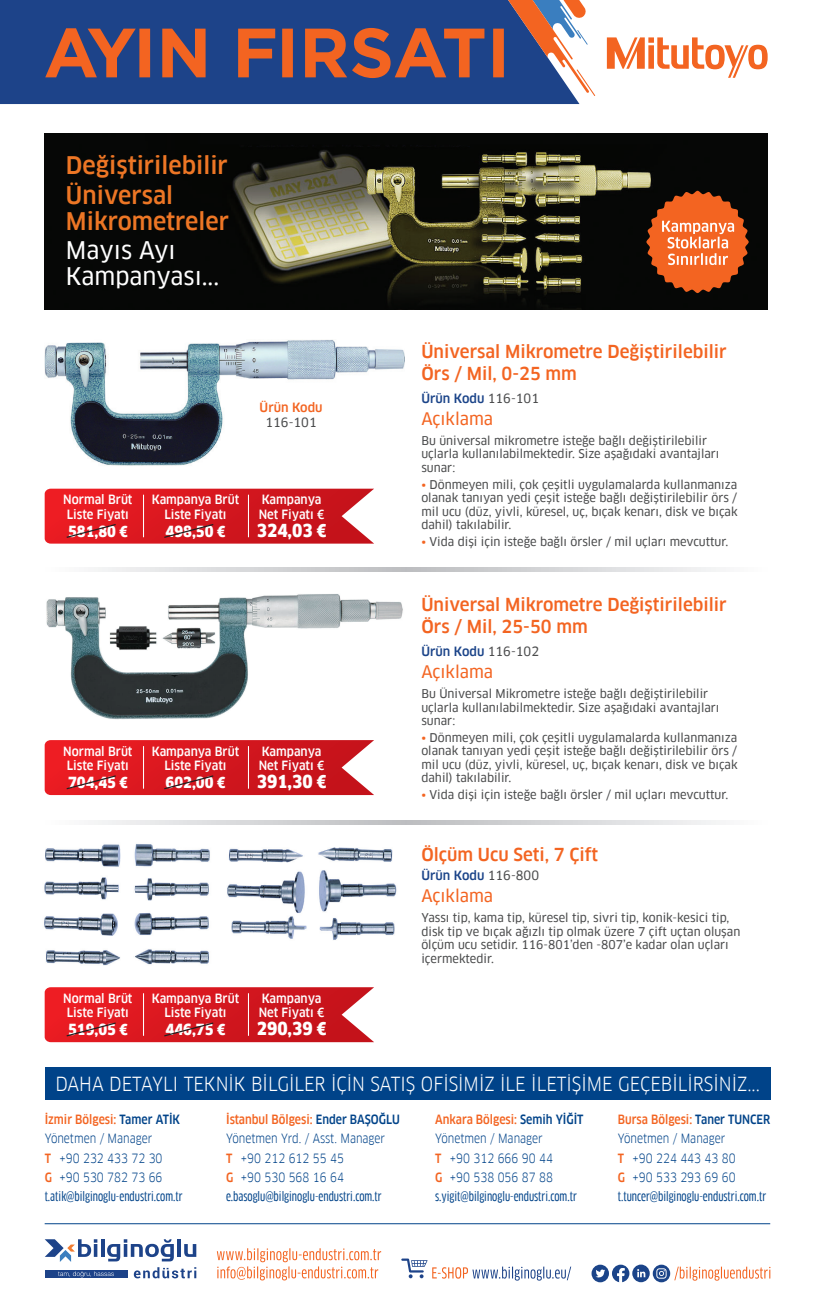
<style>
.page{position:relative;width:813px;height:1312px;background:#fff}
.page>*{position:absolute;margin:0;border:0;box-sizing:border-box;transform-origin:0 0}
.t1{font:500 condensed 23.75px/26.1px "Clan OT";color:#ed7625;scale:1.05 1}
.t2{font:23.75px/26.1px "Clan OT Narrow News";color:#fff;scale:1.05 1}
.t3{font:condensed 19px "Clan OT";color:#fff}
.t4{font:500 condensed 17.5px/22.5px "Clan OT";color:#f36421;scale:1.05 1}
.t5{font:900 condensed 17.5px "Clan OT";color:#fff}
.t6{font:16.88px "Clan OT Narrow News";color:#f36421;scale:1.05 1}
.t7{font:900 condensed 15px "Clan OT";color:#fff}
.t8{font:500 condensed 12.5px/14.4px "Clan OT";color:#fff;text-align:center}
.t9{font:condensed 12.5px/19.4px "Clan OT";color:#004389;scale:.94 1}
.t10{font:12.5px "Clan OT Cond News";color:#004389;scale:1.04 1}
.t11{font:500 condensed 12.5px "Clan OT";color:#f36421;scale:.94 1}
.t12{font:500 condensed 12.5px "Clan OT";color:#1b4489;scale:1.05 1}
.t13{font:500 condensed 12.5px "Clan OT";color:#f36421;scale:1.05 1}
.t14{font:12.5px "Clan OT Narrow News";color:#4b4c4d;scale:1.05 1}
.t15{font:11.88px/13.5px "Clan OT Narrow News";color:#4b4c4d;scale:1.05 1}
.s1{font-family:"Clan OT Narrow News";font-weight:400;font-stretch:normal;color:#4b4c4d}
.s2{color:#f36421}
.s3{color:#004389}
.s4{font-weight:500;color:#f36421}
</style>
<div class="page">
<div style="left:0;top:0;width:579px;height:104px;background:#1d4389"></div>
<svg style="left:607px;top:37px;width:161px;height:41px"></svg>
<svg style="left:45px;top:0;width:550px;height:96px;background:#595578"></svg>
<img style="left:45px;top:134px;width:723px;height:175px">
<svg style="left:646px;top:191px;width:103px;height:102px;background:#b5582c"></svg>
<svg style="left:45px;top:488px;width:329px;height:55px;background:#d8262d"></svg>
<svg style="left:94px;top:567px;width:311px;height:4px"></svg>
<svg style="left:405px;top:567px;width:315px;height:4px"></svg>
<img style="left:45px;top:340px;width:360px;height:126px">
<svg style="left:45px;top:740px;width:329px;height:54px;background:#d7242b"></svg>
<svg style="left:94px;top:820px;width:311px;height:4px"></svg>
<svg style="left:405px;top:820px;width:315px;height:4px"></svg>
<img style="left:46px;top:594px;width:357px;height:125px">
<svg style="left:45px;top:987px;width:329px;height:54px;background:#d8242b"></svg>
<img style="left:44px;top:844px;width:166px;height:122px">
<img style="left:227px;top:847px;width:170px;height:93px">
<hr style="left:45px;top:1223px;width:725px;height:1px;background:#004389">
<div style="left:45px;top:1067px;width:725px;height:32px;background:#004389"></div>
<svg style="left:217px;top:1248px;width:164px;height:32px"></svg>
<svg style="left:674px;top:1266px;width:96px;height:14px"></svg>
<svg style="left:45px;top:1239px;width:151px;height:38px"></svg>
<svg style="left:401px;top:1258px;width:170px;height:22px"></svg>
<svg style="left:653px;top:1264px;width:17px;height:17px"></svg>
<svg style="left:591px;top:1264px;width:18px;height:17px"></svg>
<svg style="left:595px;top:1269px;width:10px;height:8px"></svg>
<svg style="left:656px;top:1267px;width:10px;height:11px"></svg>
<svg style="left:612px;top:1264px;width:17px;height:17px"></svg>
<svg style="left:632px;top:1264px;width:18px;height:17px"></svg>
<svg style="left:637px;top:1268px;width:8px;height:8px"></svg>
<p class="t1" style="left:66px;top:153px;width:156px">Değiştirilebilir</p>
<p class="t1" style="left:66px;top:182px;width:157px">Üniversal<br>Mikrometreler</p>
<p class="t2" style="left:66px;top:237px;width:147px">Mayıs Ayı<br>Kampanyası...</p>
<p class="t13" style="left:260px;top:400px;width:61px">Ürün Kodu</p>
<p class="t14" style="left:265px;top:415px;width:50px">116-101</p>
<p class="t8" style="left:63px;top:492px;width:71px;text-align:left">Normal Brüt<br>Liste Fiyatı</p>
<p class="t7" style="left:68px;top:522px;width:61px">581,80 €</p>
<p class="t8" style="left:152px;top:492px;width:89px">Kampanya Brüt<br>Liste Fiyatı</p>
<p class="t7" style="left:166px;top:522px;width:61px">498,50 €</p>
<p class="t8" style="left:262px;top:492px;width:61px">Kampanya</p>
<p class="t8" style="left:259px;top:507px;width:67px">Net Fiyatı €</p>
<p class="t5" style="left:257px;top:520px;width:71px">324,03 €</p>
<p class="t8" style="left:63px;top:743px;width:71px;text-align:left">Normal Brüt<br>Liste Fiyatı</p>
<p class="t7" style="left:68px;top:773px;width:61px">704,45 €</p>
<p class="t8" style="left:152px;top:743px;width:89px">Kampanya Brüt<br>Liste Fiyatı</p>
<p class="t7" style="left:166px;top:773px;width:61px">602,00 €</p>
<p class="t8" style="left:262px;top:743px;width:61px">Kampanya</p>
<p class="t8" style="left:259px;top:758px;width:67px">Net Fiyatı €</p>
<p class="t5" style="left:257px;top:771px;width:71px">391,30 €</p>
<p class="t8" style="left:63px;top:990px;width:71px;text-align:left">Normal Brüt<br>Liste Fiyatı</p>
<p class="t7" style="left:68px;top:1020px;width:61px">519,05 €</p>
<p class="t8" style="left:152px;top:990px;width:89px">Kampanya Brüt<br>Liste Fiyatı</p>
<p class="t7" style="left:166px;top:1020px;width:61px">446,75 €</p>
<p class="t8" style="left:262px;top:990px;width:61px">Kampanya</p>
<p class="t8" style="left:259px;top:1005px;width:67px">Net Fiyatı €</p>
<p class="t5" style="left:257px;top:1018px;width:71px">290,39 €</p>
<p class="t4" style="left:421px;top:340px;width:292px">Üniversal Mikrometre Değiştirilebilir<br>Örs / Mil, 0-25 mm</p>
<p class="t12" style="left:421px;top:390px;width:114px">Ürün Kodu <span class="s1">116-101</span></p>
<p class="t6" style="left:421px;top:409px;width:70px">Açıklama</p>
<p class="t15" style="left:421px;top:434px;width:285px">Bu üniversal mikrometre isteğe bağlı değiştirilebilir uçlarla kullanılabilmektedir. Size aşağıdaki avantajları sunar:</p>
<p class="t15" style="left:421px;top:477px;width:303px;text-align:justify"><span class="s2">•</span> Dönmeyen mili, çok çeşitli uygulamalarda kullanmanıza olanak tanıyan yedi çeşit isteğe bağlı değiştirilebilir örs / mil ucu (düz, yivli, küresel, uç, bıçak kenarı, disk ve bıçak dahil) takılabilir.</p>
<p class="t15" style="left:421px;top:534px;width:294px"><span class="s2">•</span> Vida dişi için isteğe bağlı örsler / mil uçları mevcuttur.</p>
<p class="t4" style="left:421px;top:593px;width:292px">Üniversal Mikrometre Değiştirilebilir<br>Örs / Mil, 25-50 mm</p>
<p class="t12" style="left:421px;top:643px;width:114px">Ürün Kodu <span class="s1">116-102</span></p>
<p class="t6" style="left:421px;top:661px;width:70px">Açıklama</p>
<p class="t15" style="left:421px;top:686px;width:285px">Bu Üniversal Mikrometre isteğe bağlı değiştirilebilir uçlarla kullanılabilmektedir. Size aşağıdaki avantajları sunar:</p>
<p class="t15" style="left:421px;top:730px;width:303px;text-align:justify"><span class="s2">•</span> Dönmeyen mili, çok çeşitli uygulamalarda kullanmanıza olanak tanıyan yedi çeşit isteğe bağlı değiştirilebilir örs / mil ucu (düz, yivli, küresel, uç, bıçak kenarı, disk ve bıçak dahil) takılabilir.</p>
<p class="t15" style="left:421px;top:787px;width:294px"><span class="s2">•</span> Vida dişi için isteğe bağlı örsler / mil uçları mevcuttur.</p>
<p class="t4" style="left:421px;top:843px;width:170px">Ölçüm Ucu Seti, 7 Çift</p>
<p class="t12" style="left:421px;top:867px;width:114px">Ürün Kodu <span class="s1">116-800</span></p>
<p class="t6" style="left:421px;top:885px;width:70px">Açıklama</p>
<p class="t15" style="left:421px;top:910px;width:305px">Yassı tip, kama tip, küresel tip, sivri tip, konik-kesici tip, disk tip ve bıçak ağızlı tip olmak üzere 7 çift uçtan oluşan ölçüm ucu setidir. 116-801’den -807’e kadar olan uçları içermektedir.</p>
<p class="t3" style="left:55px;top:1072px;width:706px">DAHA DETAYLI TEKNIK BILGILER IÇIN SATIŞ OFISIMIZ ILE ILETIŞIME GEÇEBILIRSINIZ...</p>
<p class="t11" style="left:45px;top:1111px;width:146px">İzmir Bölgesi: <span class="s3">Tamer ATİK</span></p>
<p class="t9" style="left:45px;top:1128px;width:116px">Yönetmen / Manager</p>
<p class="t9" style="left:45px;top:1148px;width:127px"><span class="s4">T</span> +90 232 433 72 30<br><span class="s4">G</span> +90 530 782 73 66</p>
<p class="t10" style="left:45px;top:1189px;width:134px">t.atik@bilginoglu-endustri.com.tr</p>
<p class="t11" style="left:226px;top:1111px;width:186px">İstanbul Bölgesi: <span class="s3">Ender BAŞOĞLU</span></p>
<p class="t9" style="left:226px;top:1128px;width:171px">Yönetmen Yrd. / Asst. Manager</p>
<p class="t9" style="left:226px;top:1148px;width:127px"><span class="s4">T</span> +90 212 612 55 45<br><span class="s4">G</span> +90 530 568 16 64</p>
<p class="t10" style="left:226px;top:1189px;width:151px">e.basoglu@bilginoglu-endustri.com.tr</p>
<p class="t11" style="left:435px;top:1111px;width:159px">Ankara Bölgesi: <span class="s3">Semih YİĞİT</span></p>
<p class="t9" style="left:435px;top:1128px;width:116px">Yönetmen / Manager</p>
<p class="t9" style="left:435px;top:1148px;width:127px"><span class="s4">T</span> +90 312 666 90 44<br><span class="s4">G</span> +90 538 056 87 88</p>
<p class="t10" style="left:435px;top:1189px;width:138px">s.yigit@bilginoglu-endustri.com.tr</p>
<p class="t11" style="left:618px;top:1111px;width:164px">Bursa Bölgesi: <span class="s3">Taner TUNCER</span></p>
<p class="t9" style="left:618px;top:1128px;width:116px">Yönetmen / Manager</p>
<p class="t9" style="left:618px;top:1148px;width:127px"><span class="s4">T</span> +90 224 443 43 80<br><span class="s4">G</span> +90 533 293 69 60</p>
<p class="t10" style="left:618px;top:1189px;width:144px">t.tuncer@bilginoglu-endustri.com.tr</p>
</div>
